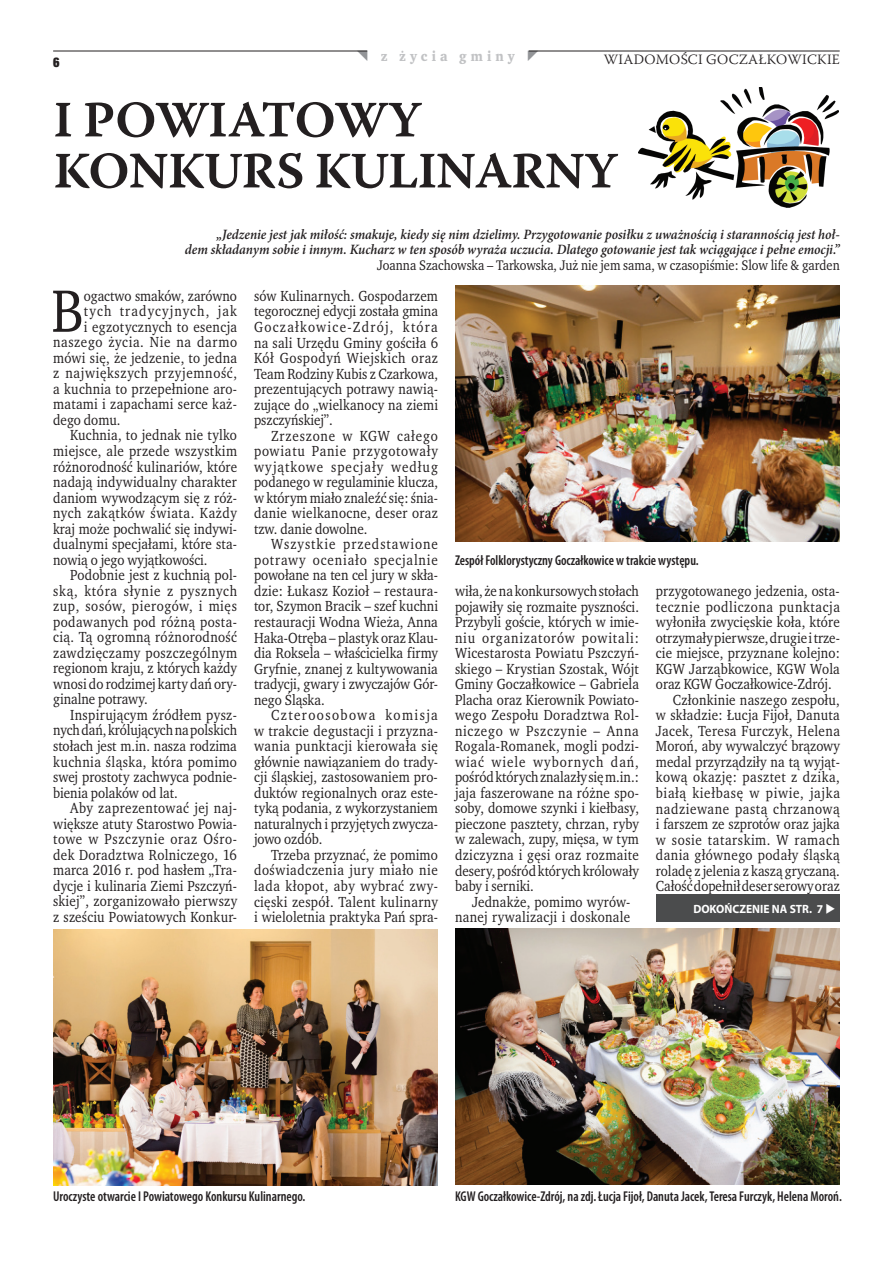
<style>
.page{position:relative;width:893px;height:1263px;background:#fff}
.page>*{position:absolute;margin:0;border:0;box-sizing:border-box;transform-origin:0 0}
.t1{font:61.2px "Wro Text";color:#231f20;scale:.93 1}
.t2{font:51px/51px "Warnock Pro Semibold Capt";letter-spacing:-.02em;color:#231f20}
.t3{font:15px/15.5px "Wro Text";letter-spacing:.015em;color:#231f20;text-align:justify;scale:.93 1}
.t4{font:15px "Wro Text";letter-spacing:.045em;color:#231f20;scale:.93 1}
.t5{font:15px "Wro Text";letter-spacing:.04em;color:#231f20;scale:.93 1}
.t6{font:15px "Wro Text";letter-spacing:.035em;color:#231f20;scale:.93 1}
.t7{font:15px "Wro Text";letter-spacing:.05em;color:#231f20;scale:.93 1}
.t8{font:15px "Wro Text";letter-spacing:.055em;color:#231f20;scale:.93 1}
.t9{font:15px "Wro Text";letter-spacing:.08em;color:#231f20;scale:.93 1}
.t10{font:italic 600 14.25px/15.5px "Minion Pro";color:#231f20;text-align:right;scale:.93 1}
.t11{font:600 condensed 14.25px "Myriad Pro";color:#231f20;scale:.94 1}
.t12{font:14.25px "Wro Text";color:#231f20;scale:.93 1}
.t13{font:300 14.25px "Warnock Pro";letter-spacing:.02em;color:#231f20}
.t14{font:700 14.25px "Wro Text";letter-spacing:.29em;color:#c1c2c4}
.t15{font:700 14.25px "Wro Head";color:#231f20}
.t16{font:700 12px "Myriad Pro";color:#fff;scale:.96 1}
</style>
<div class="page">
<hr style="left:53px;top:51px;width:314px;height:1px;background:#231f20">
<hr style="left:529px;top:51px;width:311px;height:1px;background:#231f20">
<img style="left:455px;top:928px;width:385px;height:257px">
<img style="left:455px;top:285px;width:385px;height:257px">
<img style="left:53px;top:929px;width:385px;height:256px">
<div style="left:656px;top:894px;width:184px;height:27px;background:#4b4c4d"></div>
<img style="left:639px;top:87px;width:200px;height:121px">
<p class="t15" style="left:53px;top:53px;width:8px">6</p>
<p class="t14" style="left:381px;top:47px;width:135px">z życia gminy</p>
<p class="t13" style="left:604px;top:51px;width:237px">WIADOMOŚCI GOCZAŁKOWICKIE</p>
<h2 class="t2" style="left:53px;top:93px;width:566px">I POWIATOWY<br>KONKURS KULINARNY</h2>
<p class="t10" style="left:185px;top:226px;width:706px">„Jedzenie jest jak miłość: smakuje, kiedy się nim dzielimy. Przygotowanie posiłku z uważnością i starannością jest hoł-<br>dem składanym sobie i innym. Kucharz w ten sposób wyraża uczucia. Dlatego gotowanie jest tak wciągające i pełne emocji.”</p>
<p class="t12" style="left:377px;top:256px;width:499px">Joanna Szachowska – Tarkowska, Już nie jem sama, w czasopiśmie: Slow life &amp; garden</p>
<h1 class="t1" style="left:51px;top:273px;width:36px">B</h1>
<p class="t3" style="left:84px;top:288px;width:166px">ogactwo smaków, zarówno</p>
<p class="t9" style="left:84px;top:302px;width:166px">tych tradycyjnych, jak</p>
<p class="t3" style="left:84px;top:319px;width:166px">i egzotycznych to esencja</p>
<p class="t4" style="left:53px;top:333px;width:199px">naszego życia. Nie na darmo</p>
<p class="t3" style="left:53px;top:350px;width:199px">mówi się, że jedzenie, to jedna</p>
<p class="t4" style="left:53px;top:364px;width:199px">z największych przyjemność,</p>
<p class="t3" style="left:53px;top:381px;width:199px">a kuchnia to przepełnione aro-</p>
<p class="t3" style="left:53px;top:397px;width:199px">matami i zapachami serce każ-</p>
<p class="t3" style="left:53px;top:412px;width:74px">dego domu.</p>
<p class="t3" style="left:70px;top:428px;width:181px">Kuchnia, to jednak nie tylko</p>
<p class="t3" style="left:53px;top:443px;width:199px">miejsce, ale przede wszystkim</p>
<p class="t3" style="left:53px;top:459px;width:199px">różnorodność kulinariów, które</p>
<p class="t3" style="left:53px;top:474px;width:199px">nadają indywidualny charakter</p>
<p class="t3" style="left:53px;top:490px;width:199px">daniom wywodzącym się z róż-</p>
<p class="t5" style="left:53px;top:504px;width:199px">nych zakątków świata. Każdy</p>
<p class="t3" style="left:53px;top:521px;width:199px">kraj może pochwalić się indywi-</p>
<p class="t3" style="left:53px;top:536px;width:199px">dualnymi specjałami, które sta-</p>
<p class="t3" style="left:53px;top:552px;width:168px">nowią o jego wyjątkowości.</p>
<p class="t3" style="left:70px;top:567px;width:181px">Podobnie jest z kuchnią pol-</p>
<p class="t8" style="left:53px;top:581px;width:199px">ską, która słynie z pysznych</p>
<p class="t4" style="left:53px;top:597px;width:199px">zup, sosów, pierogów, i mięs</p>
<p class="t3" style="left:53px;top:614px;width:199px">podawanych pod różną posta-</p>
<p class="t3" style="left:53px;top:629px;width:199px">cią. Tą ogromną różnorodność</p>
<p class="t3" style="left:53px;top:645px;width:199px">zawdzięczamy poszczególnym</p>
<p class="t3" style="left:53px;top:660px;width:199px">regionom kraju, z których każdy</p>
<p class="t3" style="left:53px;top:676px;width:199px">wnosi do rodzimej karty dań ory-</p>
<p class="t3" style="left:53px;top:692px;width:103px">ginalne potrawy.</p>
<p class="t3" style="left:70px;top:707px;width:181px">Inspirującym źródłem pysz-</p>
<p class="t3" style="left:53px;top:723px;width:199px">nych dań, królujących na polskich</p>
<p class="t3" style="left:53px;top:738px;width:199px">stołach jest m.in. nasza rodzima</p>
<p class="t3" style="left:53px;top:754px;width:199px">kuchnia śląska, która pomimo</p>
<p class="t3" style="left:53px;top:769px;width:199px">swej prostoty zachwyca podnie-</p>
<p class="t3" style="left:53px;top:785px;width:136px">bienia polaków od lat.</p>
<p class="t6" style="left:70px;top:799px;width:181px">Aby zaprezentować jej naj-</p>
<p class="t3" style="left:53px;top:816px;width:199px">większe atuty Starostwo Powia-</p>
<p class="t4" style="left:53px;top:830px;width:199px">towe w Pszczynie oraz Ośro-</p>
<p class="t3" style="left:53px;top:847px;width:199px">dek Doradztwa Rolniczego, 16</p>
<p class="t3" style="left:53px;top:862px;width:199px">marca 2016 r. pod hasłem „Tra-</p>
<p class="t3" style="left:53px;top:878px;width:199px">dycje i kulinaria Ziemi Pszczyń-</p>
<p class="t3" style="left:53px;top:893px;width:199px">skiej”, zorganizowało pierwszy</p>
<p class="t3" style="left:53px;top:909px;width:199px">z sześciu Powiatowych Konkur-</p>
<p class="t3" style="left:254px;top:288px;width:199px">sów Kulinarnych. Gospodarzem tegorocznej edycji została gmina Goczałkowice-Zdrój, która na sali Urzędu Gminy gościła 6<br>Kół Gospodyń Wiejskich oraz Team Rodziny Kubis z Czarkowa, prezentujących potrawy nawią&shy;zujące do „wielkanocy na ziemi pszczyńskiej”.</p>
<p class="t3" style="left:254px;top:428px;width:199px;text-indent:17px">Zrzeszone w KGW całego powiatu Panie przygotowały wyjątkowe specjały według podanego w regulaminie klucza, w którym miało znaleźć się: śnia&shy;danie wielkanocne, deser oraz tzw. danie dowolne.</p>
<p class="t3" style="left:254px;top:536px;width:199px;text-indent:17px">Wszystkie przedstawione potrawy oceniało specjalnie powołane na ten cel jury w skła&shy;dzie: Łukasz Kozioł – restaura&shy;tor, Szymon Bracik – szef kuchni restauracji Wodna Wieża, Anna Haka-Otręba – plastyk oraz Klau&shy;dia Roksela – właścicielka firmy Gryfnie, znanej z kultywowania tradycji, gwary i zwyczajów Gór&shy;nego Śląska.</p>
<p class="t3" style="left:254px;top:707px;width:199px;text-indent:17px">Czteroosobowa komisja w trakcie degustacji i przyzna&shy;wania punktacji kierowała się głównie nawiązaniem do trady&shy;cji śląskiej, zastosowaniem pro&shy;duktów regionalnych oraz este&shy;tyką podania, z wykorzystaniem naturalnych i przyjętych zwycza&shy;jowo ozdób.</p>
<p class="t3" style="left:254px;top:847px;width:199px;text-indent:17px">Trzeba przyznać, że pomimo doświadczenia jury miało nie lada kłopot, aby wybrać zwy&shy;cięski zespół. Talent kulinarny i wieloletnia praktyka Pań spra-</p>
<p class="t11" style="left:455px;top:551px;width:261px">Zespół Folklorystyczny Goczałkowice w trakcie występu.</p>
<p class="t3" style="left:455px;top:583px;width:199px">wiła, że na konkursowych stołach pojawiły się rozmaite pyszności.<br>Przybyli goście, których w imie&shy;niu organizatorów powitali:<br>Wicestarosta Powiatu Pszczyń&shy;skiego – Krystian Szostak, Wójt Gminy Goczałkowice – Gabriela Placha oraz Kierownik Powiato&shy;wego Zespołu Doradztwa Rol&shy;niczego w Pszczynie – Anna Rogala-Romanek, mogli podzi&shy;wiać wiele wybornych dań, pośród których znalazły się m.in.: jaja faszerowane na różne spo&shy;soby, domowe szynki i kiełbasy, pieczone pasztety, chrzan, ryby w zalewach, zupy, mięsa, w tym dziczyzna i gęsi oraz rozmaite desery, pośród których królowały baby i serniki.</p>
<p class="t3" style="left:455px;top:894px;width:190px;text-align:right">Jednakże, pomimo wyrów&shy;nanej rywalizacji i doskonale</p>
<p class="t3" style="left:656px;top:583px;width:199px">przygotowanego jedzenia, osta-</p>
<p class="t4" style="left:656px;top:597px;width:199px">tecznie podliczona punktacja</p>
<p class="t3" style="left:656px;top:614px;width:199px">wyłoniła zwycięskie koła, które</p>
<p class="t3" style="left:656px;top:630px;width:199px">otrzymały pierwsze, drugie i trze-</p>
<p class="t3" style="left:656px;top:645px;width:199px">cie miejsce, przyznane kolejno:</p>
<p class="t3" style="left:656px;top:661px;width:199px">KGW Jarząbkowice, KGW Wola</p>
<p class="t3" style="left:656px;top:676px;width:190px">oraz KGW Goczałkowice-Zdrój.</p>
<p class="t3" style="left:673px;top:692px;width:181px">Członkinie naszego zespołu,</p>
<p class="t3" style="left:656px;top:707px;width:199px">w składzie: Łucja Fijoł, Danuta</p>
<p class="t3" style="left:656px;top:723px;width:199px">Jacek, Teresa Furczyk, Helena</p>
<p class="t3" style="left:656px;top:739px;width:199px">Moroń, aby wywalczyć brązowy</p>
<p class="t3" style="left:656px;top:754px;width:199px">medal przyrządziły na tą wyjąt-</p>
<p class="t6" style="left:656px;top:768px;width:199px">kową okazję: pasztet z dzika,</p>
<p class="t7" style="left:656px;top:783px;width:199px">białą kiełbasę w piwie, jajka</p>
<p class="t5" style="left:656px;top:799px;width:199px">nadziewane pastą chrzanową</p>
<p class="t3" style="left:656px;top:816px;width:199px">i farszem ze szprotów oraz jajka</p>
<p class="t5" style="left:656px;top:830px;width:199px">w sosie tatarskim. W ramach</p>
<p class="t3" style="left:656px;top:847px;width:199px">dania głównego podały śląską</p>
<p class="t3" style="left:656px;top:863px;width:199px">roladę z jelenia z kaszą gryczaną.</p>
<p class="t3" style="left:656px;top:878px;width:199px">Całość dopełnił deser serowy oraz</p>
<p class="t16" style="left:693px;top:901px;width:150px">DOKOŃCZENIE NA STR. 7 ◆</p>
<p class="t11" style="left:53px;top:1187px;width:270px">Uroczyste otwarcie I Powiatowego Konkursu Kulinarnego.</p>
<p class="t11" style="left:455px;top:1187px;width:413px">KGW Goczałkowice-Zdrój, na zdj. Łucja Fijoł, Danuta Jacek, Teresa Furczyk, Helena Moroń.</p>
</div>
